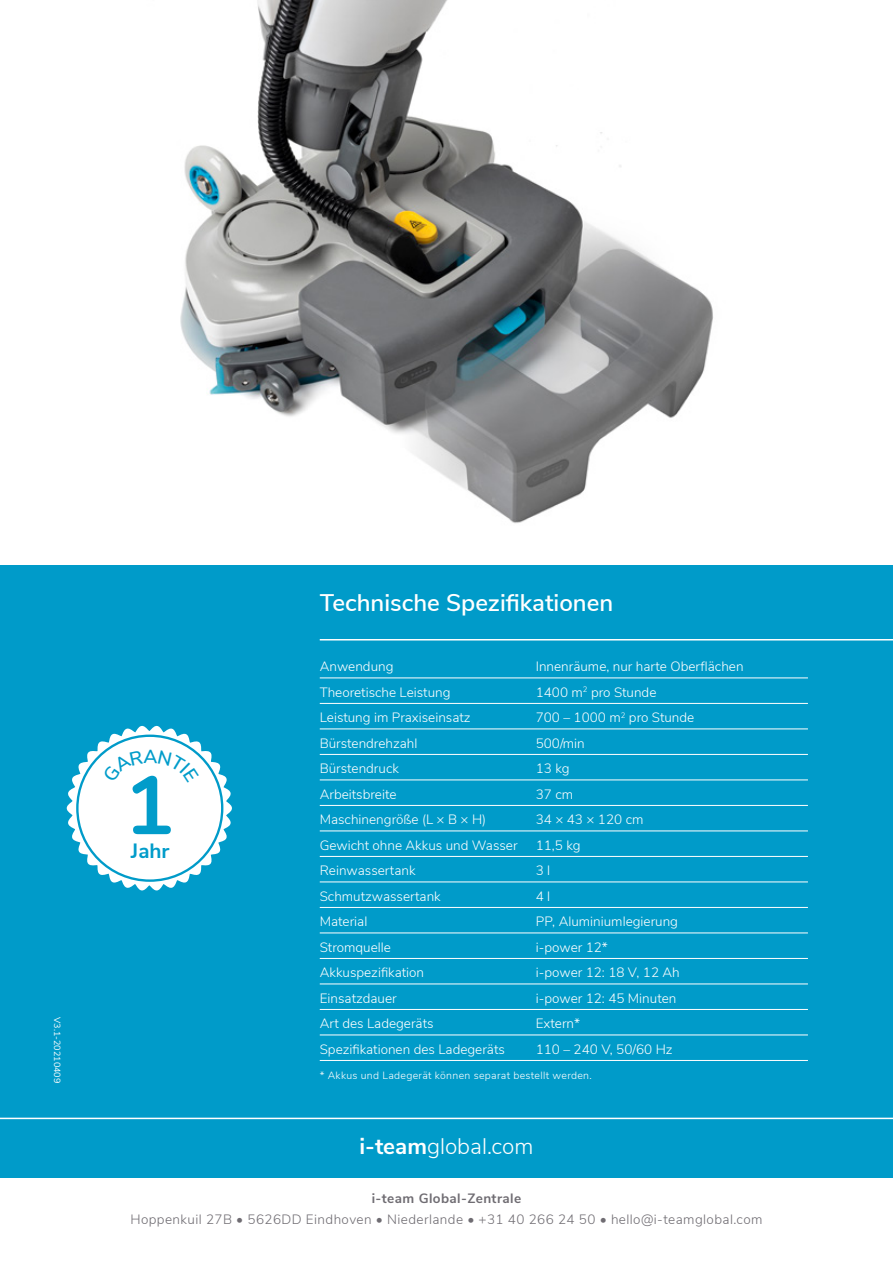
<style>
.page{position:relative;width:893px;height:1263px;background:#fff}
.page>*{position:absolute;margin:0;border:0;box-sizing:border-box;transform-origin:0 0}
.t1{font:700 82.2px "Nunito";color:#019cca}
.t2{font:600 24px "Nunito Sans";color:#fff}
.t3{font:300 22.5px "Nunito Sans";color:#fff}
.t4{font:700 20.7px "Nunito Sans";color:#019cca}
.t5{font:300 13.5px "Nunito Sans";color:#fff}
.t6{font:300 13.5px "Nunito Sans";letter-spacing:.03em;color:#6f6c72}
.t7{font:700 13.5px "Nunito Sans";letter-spacing:.03em;color:#6f6c72}
.t8{font:300 10.5px "Nunito Sans";letter-spacing:.03em;color:#fff}
.t9{font:9px "Nunito Sans";color:#fff}
.s1{font-weight:700}
</style>
<div class="page">
<img style="left:180px;top:0;width:533px;height:524px">
<div style="left:0;top:566px;width:893px;height:612px;background:#009bc9"></div>
<hr style="left:320px;top:677px;width:488px;height:1px;background:#fff">
<hr style="left:320px;top:703px;width:488px;height:1px;background:#fff">
<hr style="left:320px;top:728px;width:488px;height:1px;background:#fff">
<hr style="left:320px;top:754px;width:488px;height:1px;background:#fff">
<hr style="left:320px;top:779px;width:488px;height:1px;background:#fff">
<hr style="left:320px;top:805px;width:488px;height:1px;background:#fff">
<hr style="left:320px;top:830px;width:488px;height:1px;background:#fff">
<hr style="left:320px;top:856px;width:488px;height:1px;background:#fff">
<hr style="left:320px;top:881px;width:488px;height:1px;background:#fff">
<hr style="left:320px;top:907px;width:488px;height:1px;background:#fff">
<hr style="left:320px;top:932px;width:488px;height:1px;background:#fff">
<hr style="left:320px;top:958px;width:488px;height:1px;background:#fff">
<hr style="left:320px;top:983px;width:488px;height:1px;background:#fff">
<hr style="left:320px;top:1009px;width:488px;height:1px;background:#fff">
<hr style="left:320px;top:1034px;width:488px;height:1px;background:#fff">
<hr style="left:320px;top:1060px;width:488px;height:1px;background:#fff">
<hr style="left:320px;top:639px;width:573px;height:1px;background:#fff">
<hr style="left:0;top:1118px;width:893px;height:1px;background:#fff">
<svg style="left:67px;top:726px;width:165px;height:165px"></svg>
<p class="t9" style="left:64px;top:1017px;width:68px;rotate:90deg">V3.1-20210409</p>
<h1 class="t1" style="left:125px;top:745px;width:51px">1</h1>
<h3 class="t4" style="left:131px;top:835px;width:40px">Jahr</h3>
<h2 class="t2" style="left:320px;top:585px;width:295px">Technische Spezifikationen</h2>
<p class="t5" style="left:320px;top:657px;width:75px">Anwendung</p>
<p class="t5" style="left:536px;top:657px;width:209px">Innenräume, nur harte Oberflächen</p>
<p class="t5" style="left:320px;top:682px;width:132px">Theoretische Leistung</p>
<p class="t5" style="left:536px;top:682px;width:122px">1400 m<sup>2</sup> pro Stunde</p>
<p class="t5" style="left:320px;top:708px;width:152px">Leistung im Praxiseinsatz</p>
<p class="t5" style="left:536px;top:708px;width:160px">700 – 1000 m<sup>2</sup> pro Stunde</p>
<p class="t5" style="left:320px;top:733px;width:99px">Bürstendrehzahl</p>
<p class="t5" style="left:536px;top:733px;width:51px">500/min</p>
<p class="t5" style="left:320px;top:759px;width:81px">Bürstendruck</p>
<p class="t5" style="left:536px;top:759px;width:35px">13 kg</p>
<p class="t5" style="left:320px;top:784px;width:78px">Arbeitsbreite</p>
<p class="t5" style="left:536px;top:784px;width:39px">37 cm</p>
<p class="t5" style="left:320px;top:810px;width:168px">Maschinengröße (L × B × H)</p>
<p class="t5" style="left:536px;top:810px;width:109px">34 × 43 × 120 cm</p>
<p class="t5" style="left:320px;top:835px;width:199px">Gewicht ohne Akkus und Wasser</p>
<p class="t5" style="left:536px;top:835px;width:46px">11,5 kg</p>
<p class="t5" style="left:320px;top:861px;width:97px">Reinwassertank</p>
<p class="t5" style="left:536px;top:861px;width:16px">3 l</p>
<p class="t5" style="left:320px;top:886px;width:123px">Schmutzwassertank</p>
<p class="t5" style="left:536px;top:886px;width:16px">4 l</p>
<p class="t5" style="left:320px;top:912px;width:49px">Material</p>
<p class="t5" style="left:536px;top:912px;width:144px">PP, Aluminiumlegierung</p>
<p class="t5" style="left:320px;top:937px;width:73px">Stromquelle</p>
<p class="t5" style="left:536px;top:937px;width:74px">i-power 12*</p>
<p class="t5" style="left:320px;top:963px;width:106px">Akkuspezifikation</p>
<p class="t5" style="left:536px;top:963px;width:146px">i-power 12: 18 V, 12 Ah</p>
<p class="t5" style="left:320px;top:988px;width:78px">Einsatzdauer</p>
<p class="t5" style="left:536px;top:988px;width:142px">i-power 12: 45 Minuten</p>
<p class="t5" style="left:320px;top:1014px;width:115px">Art des Ladegeräts</p>
<p class="t5" style="left:536px;top:1014px;width:46px">Extern*</p>
<p class="t5" style="left:320px;top:1039px;width:187px">Spezifikationen des Ladegeräts</p>
<p class="t5" style="left:536px;top:1039px;width:138px">110 – 240 V, 50/60 Hz</p>
<p class="t8" style="left:320px;top:1068px;width:274px">* Akkus und Ladegerät können separat bestellt werden.</p>
<h3 class="t3" style="left:359px;top:1129px;width:175px"><span class="s1">i-team</span>global.com</h3>
<p class="t7" style="left:372px;top:1189px;width:151px">i-team Global-Zentrale</p>
<p class="t6" style="left:130px;top:1210px;width:633px">Hoppenkuil 27B • 5626DD Eindhoven • Niederlande • +31 40 266 24 50 • hello@i-teamglobal.com</p>
</div>
